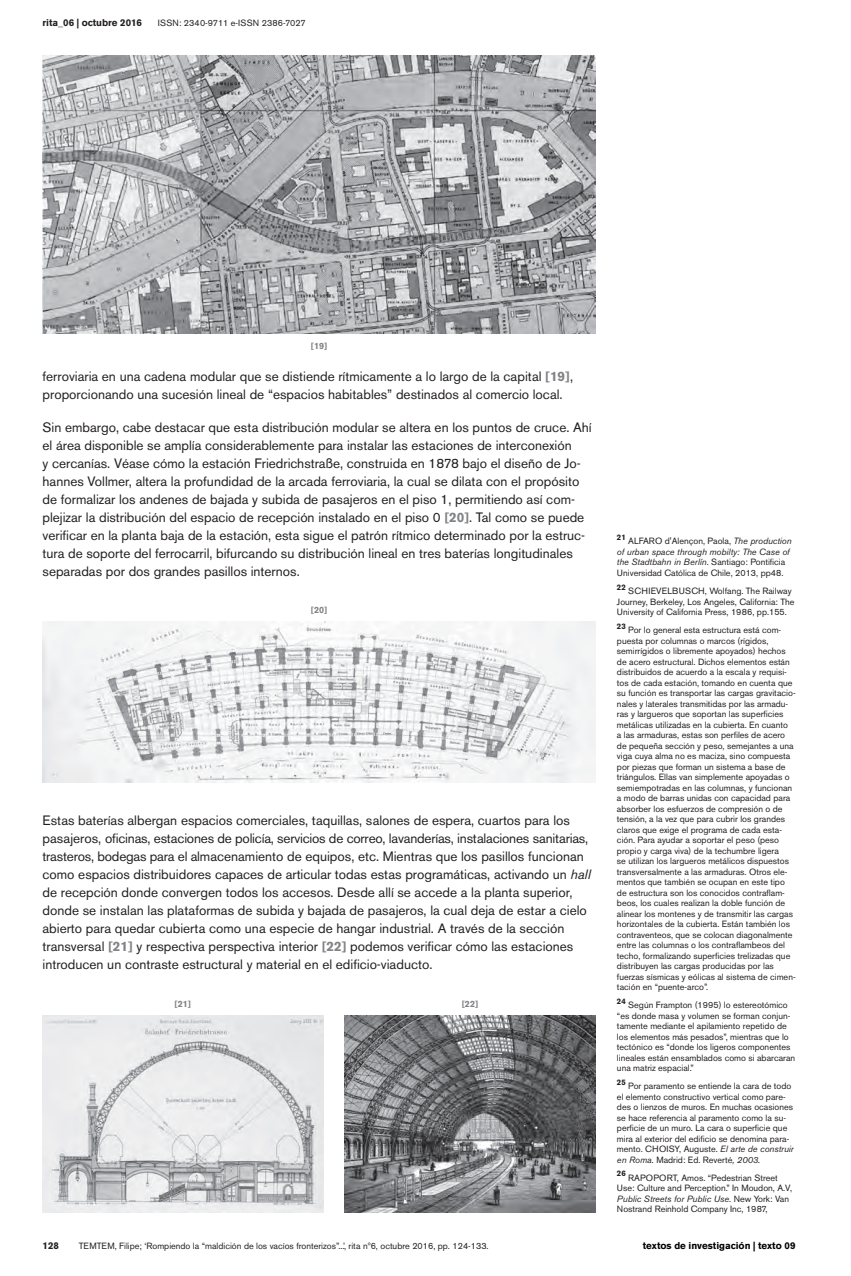
<style>
.page{position:relative;width:851px;height:1276px;background:#fff}
.page>*{position:absolute;margin:0;border:0;box-sizing:border-box;transform-origin:0 0}
.t1{font:13.5px/18px "Akzidenz Grotesk BE";color:#231f20}
.t2{font:700 9.75px "Akzidenz Grotesk BE";color:#000}
.t3{font:700 9.75px "Akzidenz Grotesk BE";color:#231f20}
.t4{font:9px/10.5px "Akzidenz Grotesk BE";color:#231f20}
.t5{font:9px "Akzidenz Grotesk BE";letter-spacing:.02em;color:#231f20}
.t6{font:700 9px "Akzidenz Grotesk BE";color:#808285}
.t7{font:700 7.8px "Akzidenz Grotesk BE";color:#231f20}
.s1{font-weight:700;color:#808285}
.s2{font-style:italic}
</style>
<div class="page">
<img style="left:43px;top:55px;width:552px;height:279px">
<img style="left:43px;top:622px;width:552px;height:161px">
<img style="left:43px;top:1015px;width:280px;height:197px">
<img style="left:344px;top:1015px;width:251px;height:197px">
<p class="t3" style="left:43px;top:17px;width:101px">rita_06 | octubre 2016</p>
<p class="t5" style="left:158px;top:17px;width:149px">ISSN: 2340-9711 e-ISSN 2386-7027</p>
<p class="t6" style="left:311px;top:341px;width:18px">[19]</p>
<h1 class="t1" style="left:43px;top:367px;width:532px">ferroviaria en una cadena modular que se distiende rítmicamente a lo largo de la capital <span class="s1">[19]</span>, proporcionando una sucesión lineal de “espacios habitables” destinados al comercio local.</h1>
<p class="t1" style="left:43px;top:418px;width:550px">Sin embargo, cabe destacar que esta distribución modular se altera en los puntos de cruce. Ahí el área disponible se amplía considerablemente para instalar las estaciones de interconexión<br>y cercanías. Véase cómo la estación Friedrichstraße, construida en 1878 bajo el diseño de Jo&shy;hannes Vollmer, altera la profundidad de la arcada ferroviaria, la cual se dilata con el propósito de formalizar los andenes de bajada y subida de pasajeros en el piso 1, permitiendo así com&shy;plejizar la distribución del espacio de recepción instalado en el piso 0 <span class="s1">[20]</span>. Tal como se puede verificar en la planta baja de la estación, esta sigue el patrón rítmico determinado por la estruc&shy;tura de soporte del ferrocarril, bifurcando su distribución lineal en tres baterías longitudinales separadas por dos grandes pasillos internos.</p>
<p class="t6" style="left:311px;top:605px;width:18px">[20]</p>
<p class="t1" style="left:43px;top:811px;width:549px">Estas baterías albergan espacios comerciales, taquillas, salones de espera, cuartos para los pasajeros, oficinas, estaciones de policía, servicios de correo, lavanderías, instalaciones sanitarias, trasteros, bodegas para el almacenamiento de equipos, etc. Mientras que los pasillos funcionan como espacios distribuidores capaces de articular todas estas programáticas, activando un <span class="s2">hall </span>de recepción donde convergen todos los accesos. Desde allí se accede a la planta superior, donde se instalan las plataformas de subida y bajada de pasajeros, la cual deja de estar a cielo abierto para quedar cubierta como una especie de hangar industrial. A través de la sección transversal <span class="s1">[21]</span> y respectiva perspectiva interior <span class="s1">[22]</span> podemos verificar cómo las estaciones introducen un contraste estructural y material en el edificio-viaducto.</p>
<p class="t6" style="left:174px;top:998px;width:18px">[21]</p>
<p class="t6" style="left:461px;top:998px;width:18px">[22]</p>
<p class="t3" style="left:43px;top:1240px;width:18px">128</p>
<p class="t4" style="left:79px;top:1240px;width:411px">TEMTEM, Filipe; ‘Rompiendo la “maldición de los vacíos fronterizos”...’, rita nº6, octubre 2016, pp. 124-133.</p>
<p class="t7" style="left:617px;top:533px;width:10px">21</p>
<p class="t4" style="left:617px;top:536px;width:176px;text-indent:11px">ALFARO d'Alençon, Paola, <span class="s2">The production of urban space through mobilty: The Case of the Stadtbahn in Berlín</span>. Santiago: Pontificia Universidad Católica de Chile, 2013, pp48.</p>
<p class="t7" style="left:617px;top:582px;width:10px">22</p>
<p class="t4" style="left:617px;top:585px;width:179px;text-indent:11px">SCHIEVELBUSCH, Wolfang. The Railway<br>Journey, Berkeley, Los Angeles, California: The<br>University of California Press, 1986, pp.155.</p>
<p class="t7" style="left:617px;top:621px;width:10px">23</p>
<p class="t4" style="left:617px;top:624px;width:180px;text-indent:11px">Por lo general esta estructura está com&shy;puesta por columnas o marcos (rígidos, semirrígidos o libremente apoyados) hechos de acero estructural. Dichos elementos están distribuidos de acuerdo a la escala y requisi&shy;tos de cada estación, tomando en cuenta que su función es transportar las cargas gravitacio&shy;nales y laterales transmitidas por las armadu&shy;ras y largueros que soportan las superficies metálicas utilizadas en la cubierta. En cuanto<br>a las armaduras, estas son perfiles de acero de pequeña sección y peso, semejantes a una viga cuya alma no es maciza, sino compuesta por piezas que forman un sistema a base de triángulos. Ellas van simplemente apoyadas o semiempotradas en las columnas, y funcionan a modo de barras unidas con capacidad para absorber los esfuerzos de compresión o de tensión, a la vez que para cubrir los grandes claros que exige el programa de cada esta&shy;ción. Para ayudar a soportar el peso (peso propio y carga viva) de la techumbre ligera<br>se utilizan los largueros metálicos dispuestos transversalmente a las armaduras. Otros ele&shy;mentos que también se ocupan en este tipo de estructura son los conocidos contraflam&shy;beos, los cuales realizan la doble función de alinear los montenes y de transmitir las cargas horizontales de la cubierta. Están también los contraventeos, que se colocan diagonalmente entre las columnas o los contraflambeos del techo, formalizando superficies trelizadas que distribuyen las cargas producidas por las fuerzas sísmicas y eólicas al sistema de cimen&shy;tación en “puente-arco”.</p>
<p class="t7" style="left:617px;top:996px;width:10px">24</p>
<p class="t4" style="left:617px;top:999px;width:180px;text-indent:11px">Según Frampton (1995) lo estereotómico “es donde masa y volumen se forman conjun&shy;tamente mediante el apilamiento repetido de los elementos más pesados”, mientras que lo tectónico es “donde los ligeros componentes lineales están ensamblados como si abarcaran una matriz espacial.”</p>
<p class="t7" style="left:617px;top:1077px;width:10px">25</p>
<p class="t4" style="left:617px;top:1080px;width:178px;text-indent:11px">Por paramento se entiende la cara de todo el elemento constructivo vertical como pare&shy;des o lienzos de muros. En muchas ocasiones se hace referencia al paramento como la su&shy;perficie de un muro. La cara o superficie que mira al exterior del edificio se denomina para&shy;mento. CHOISY, Auguste. <span class="s2">El arte de construir en Roma.</span> Madrid: Ed. Reverté<span class="s2">, 2003.</span></p>
<p class="t7" style="left:617px;top:1169px;width:10px">26</p>
<p class="t4" style="left:617px;top:1172px;width:176px;text-indent:11px">RAPOPORT, Amos. “Pedestrian Street Use: Culture and Perception.” In Moudon, A.V, <span class="s2">Public Streets for Public Use</span>. New York: Van Nostrand Reinhold Company Inc, 1987,</p>
<p class="t2" style="left:642px;top:1240px;width:154px">textos de investigación | texto 09</p>
</div>
